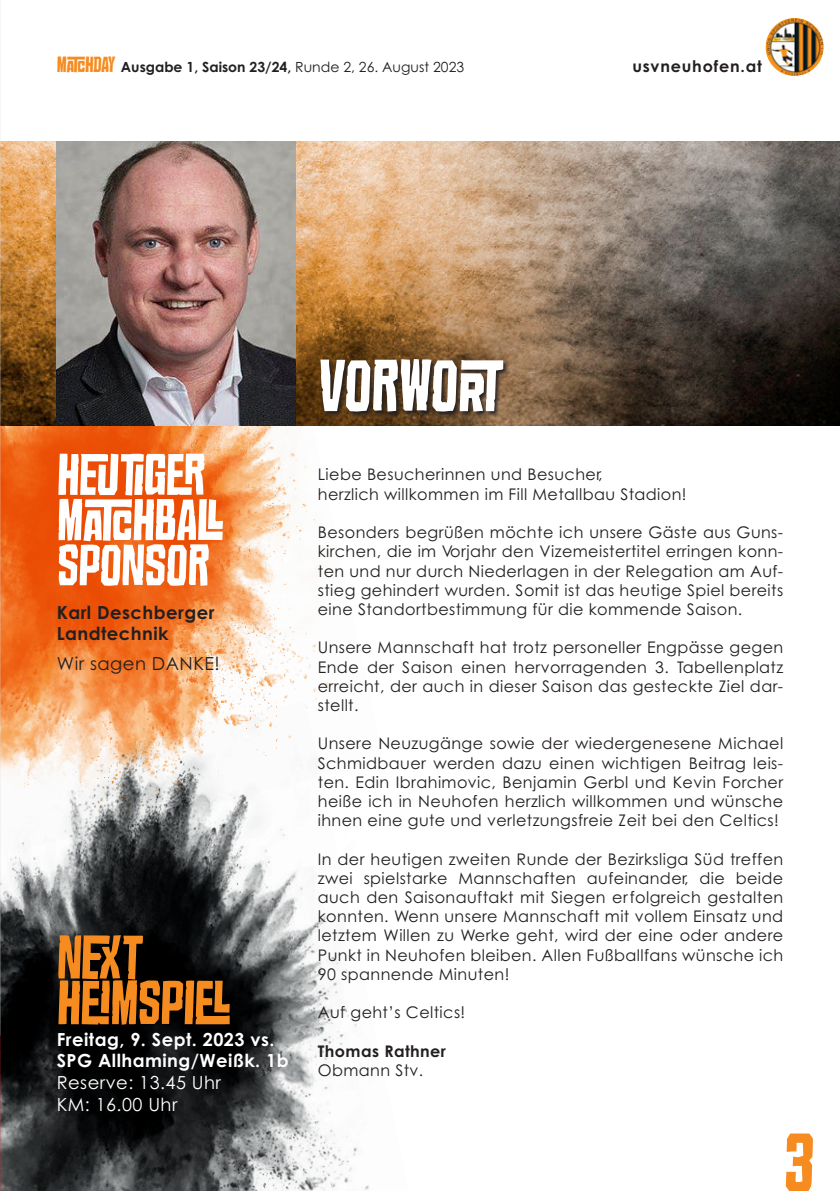
<style>
.page{position:relative;width:840px;height:1191px;background:#fff}
.page>*{position:absolute;margin:0;border:0;box-sizing:border-box;transform-origin:0 0}
.t1{font:92px "Croteau";color:#f68b1f}
.t2{font:80px "Croteau";color:#fff}
.t3{font:68px "Croteau";color:#f68b1f}
.t4{font:64px/45.4px "Croteau";color:#fff}
.t5{font:24px "Croteau";letter-spacing:-.01em;color:#f68b1f}
.t6{font:700 18px/21.6px "Century Gothic";letter-spacing:.025em;color:#fff}
.t7{font:18px/21.6px "Century Gothic";letter-spacing:.025em;color:#fff}
.t8{font:700 18px/21.6px "Century Gothic";letter-spacing:.025em;color:#231f20}
.t9{font:18px "Century Gothic";letter-spacing:.025em;color:#231f20}
.t10{font:16px/19.2px "Century Gothic";letter-spacing:.025em;color:#231f20;text-align:justify}
.t11{font:700 16px "Century Gothic";letter-spacing:.04em;color:#231f20}
.t12{font:700 14px "Century Gothic";color:#231f20}
.s1{font-weight:400}
</style>
<div class="page">
<img style="left:764px;top:17px;width:59px;height:59px;border-radius:30px">
<div style="left:764px;top:17px;width:59px;height:60px;border:1px solid #fff;border-radius:50%"></div>
<img style="left:0;top:856px;width:369px;height:335px">
<img style="left:0;top:425px;width:383px;height:431px">
<img style="left:0;top:142px;width:839px;height:283px">
<svg style="left:319px;top:358px;width:190px;height:60px;background:#443222"></svg>
<img style="left:57px;top:142px;width:238px;height:283px">
<h3 class="t5" style="left:57px;top:54px;width:60px">MATCHDAY</h3>
<p class="t12" style="left:121px;top:58px;width:344px">Ausgabe 1, Saison 23/24, <span class="s1">Runde 2, 26. August 2023</span></p>
<p class="t11" style="left:632px;top:56px;width:131px">usvneuhofen.at</p>
<h3 class="t4" style="left:57px;top:453px;width:168px">HEUTIGER<br>MATCHBALL<br>SPONSOR</h3>
<p class="t8" style="left:57px;top:601px;width:159px">Karl Deschberger<br>Landtechnik</p>
<p class="t9" style="left:57px;top:652px;width:164px">Wir sagen DANKE!</p>
<h3 class="t3" style="left:57px;top:928px;width:87px">NEXT</h3>
<h3 class="t3" style="left:57px;top:973px;width:175px">HEIMSPIEL</h3>
<p class="t6" style="left:57px;top:1028px;width:233px">Freitag, 9. Sept. 2023 vs.<br>SPG Allhaming/Weißk. 1b</p>
<p class="t7" style="left:57px;top:1071px;width:166px">Reserve: 13.45 Uhr<br>KM: 16.00 Uhr</p>
<h2 class="t2" style="left:317px;top:352px;width:187px">VORWORT</h2>
<p class="t10" style="left:317px;top:465px;width:370px">Liebe Besucherinnen und Besucher,<br>herzlich willkommen im Fill Metallbau Stadion!</p>
<p class="t10" style="left:317px;top:522px;width:466px">Besonders begrüßen möchte ich unsere Gäste aus Guns&shy;kirchen, die im Vorjahr den Vizemeistertitel erringen konn&shy;ten und nur durch Niederlagen in der Relegation am Auf&shy;stieg gehindert wurden. Somit ist das heutige Spiel bereits eine Standortbestimmung für die kommende Saison.</p>
<p class="t10" style="left:317px;top:638px;width:466px">Unsere Mannschaft hat trotz personeller Engpässe gegen Ende der Saison einen hervorragenden 3. Tabellenplatz erreicht, der auch in dieser Saison das gesteckte Ziel dar&shy;stellt.</p>
<p class="t10" style="left:317px;top:734px;width:466px">Unsere Neuzugänge sowie der wiedergenesene Michael Schmidbauer werden dazu einen wichtigen Beitrag leis&shy;ten. Edin Ibrahimovic, Benjamin Gerbl und Kevin Forcher heiße ich in Neuhofen herzlich willkommen und wünsche ihnen eine gute und verletzungsfreie Zeit bei den Celtics!</p>
<p class="t10" style="left:317px;top:849px;width:466px">In der heutigen zweiten Runde der Bezirksliga Süd treffen zwei spielstarke Mannschaften aufeinander, die beide auch den Saisonauftakt mit Siegen erfolgreich gestalten konnten. Wenn unsere Mannschaft mit vollem Einsatz und letztem Willen zu Werke geht, wird der eine oder andere Punkt in Neuhofen bleiben. Allen Fußballfans wünsche ich 90 spannende Minuten!</p>
<p class="t10" style="left:317px;top:1002px;width:149px">Auf geht’s Celtics!</p>
<p class="t11" style="left:317px;top:1040px;width:130px">Thomas Rathner</p>
<p class="t10" style="left:317px;top:1060px;width:107px">Obmann Stv.</p>
<h1 class="t1" style="left:782px;top:1123px;width:32px">3</h1>
</div>
